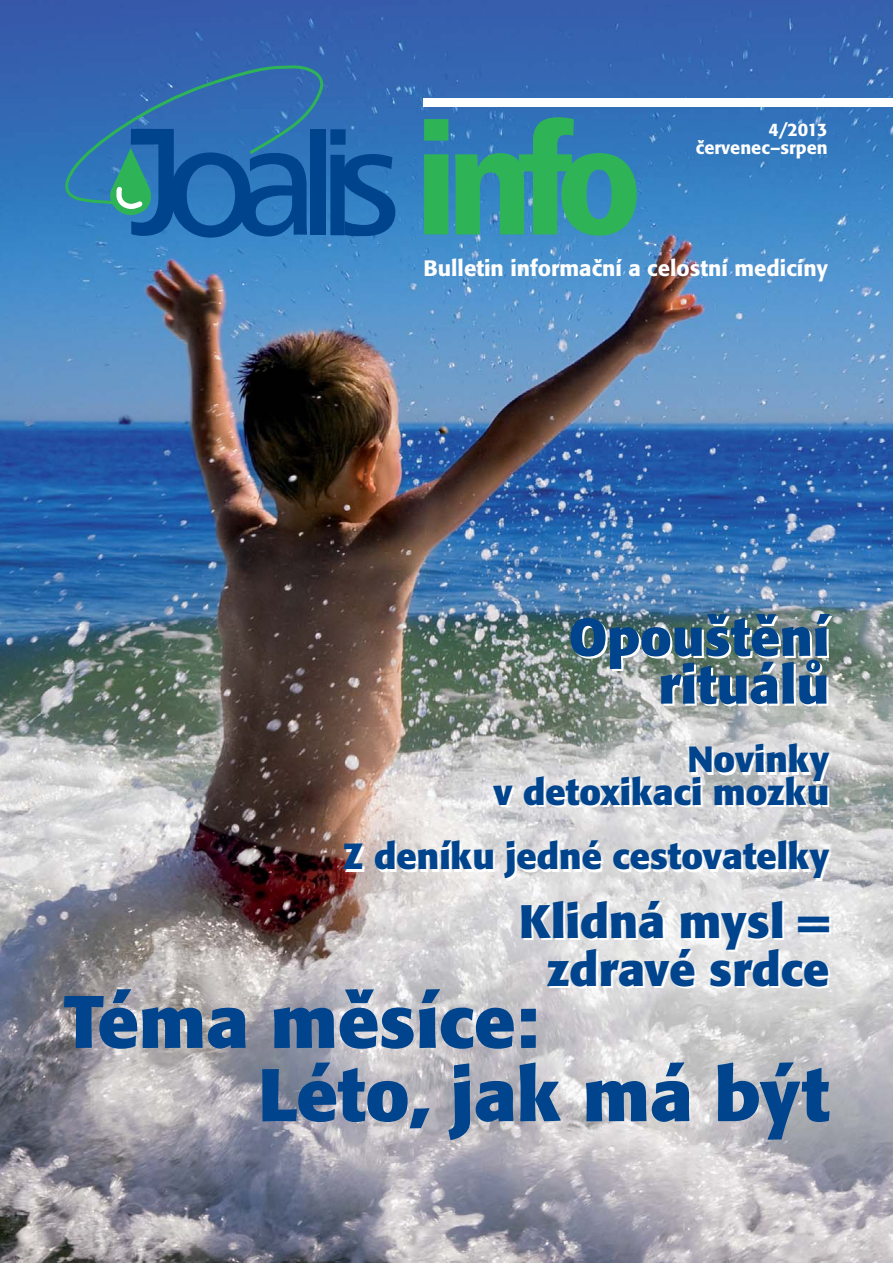
<style>
.page{position:relative;width:893px;height:1263px;background:#fff}
.page>*{position:absolute;margin:0;border:0;box-sizing:border-box;transform-origin:0 0}
.t1{font:700 73.5px/73.2px "Formata CE";color:#00448d}
.t2{font:700 52.5px/47.7px "Formata CE";color:#00448d;text-align:right}
.t3{font:700 46.5px/47.7px "Formata CE";color:#00448d;text-align:center}
.t4{font:700 36px/32.7px "Formata CE";color:#00448d;text-align:right}
.t5{font:500 22.05px "Formata CE";color:#fff}
.t6{font:500 18px/18px "Formata CE";color:#fff;text-align:right}
</style>
<div class="page">
<img style="left:0;top:0;width:893px;height:1263px">
<div style="left:424px;top:98px;width:469px;height:9px;background:#fff"></div>
<svg style="left:62px;top:61px;width:333px;height:177px;background:#276aaa"></svg>
<svg style="left:424px;top:119px;width:24px;height:115px;background:#2eac63"></svg>
<svg style="left:455px;top:117px;width:182px;height:119px;background:#319a87"></svg>
<p class="t6" style="left:696px;top:122px;width:133px">4/2013 červenec–srpen</p>
<p class="t5" style="left:424px;top:259px;width:406px">Bulletin informační a celostní medicíny</p>
<h2 class="t2" style="left:569px;top:618px;width:262px">Opouštění rituálů</h2>
<p class="t4" style="left:493px;top:746px;width:338px">Novinky<br>v detoxikaci mozku</p>
<p class="t4" style="left:343px;top:843px;width:488px">Z deníku jedné cestovatelky</p>
<p class="t3" style="left:519px;top:901px;width:312px">Klidná mysl = zdravé srdce</p>
<h1 class="t1" style="left:258px;top:991px;width:573px;text-indent:-194px">Téma měsíce:<br>Léto, jak má být</h1>
</div>
